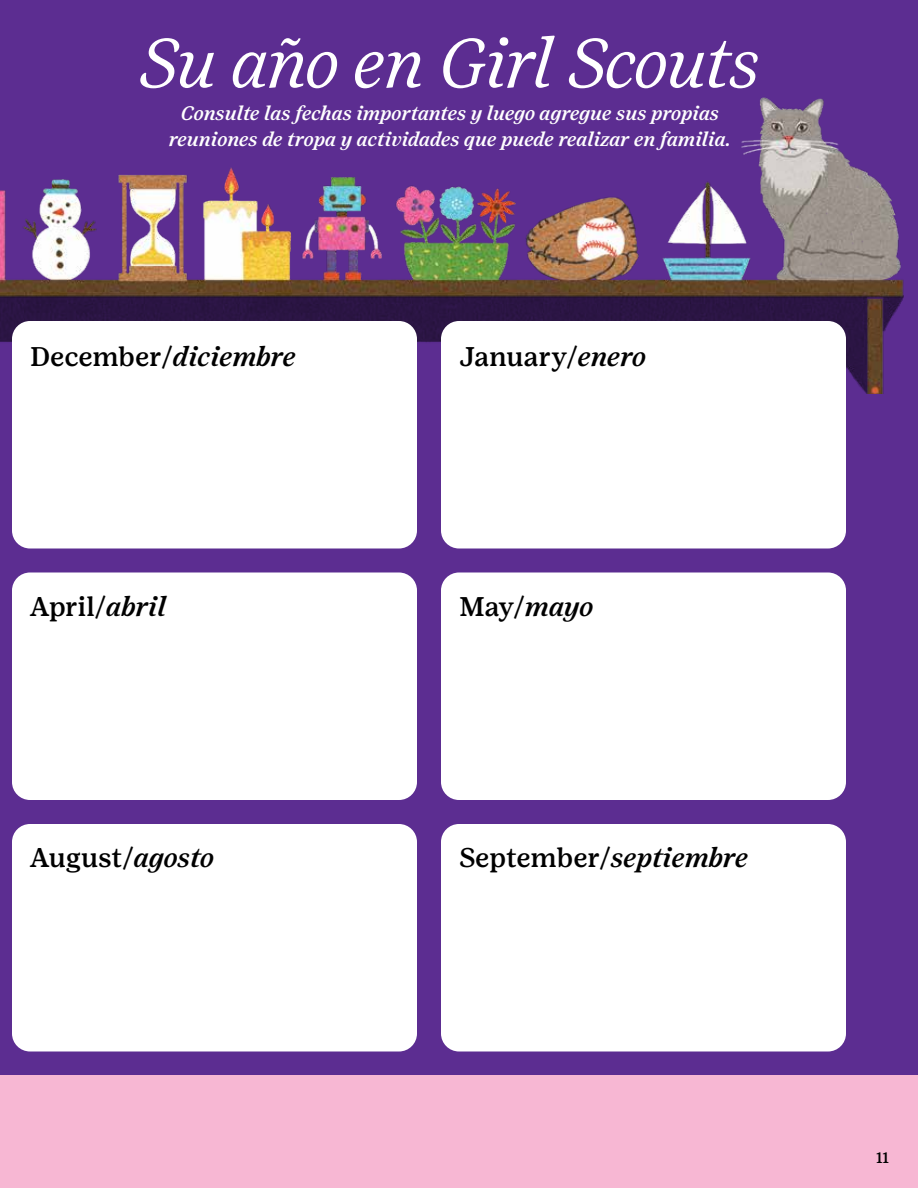
<style>
.page{position:relative;width:918px;height:1188px;background:#5c2d91}
.page>*{position:absolute;margin:0;border:0;box-sizing:border-box;transform-origin:0 0}
.t1{font:italic 300 69px "Girl Scout Display";letter-spacing:-.02em;color:#fff}
.t2{font:500 27px "Girl Scout Text";color:#000}
.t3{font:italic 500 19.5px/25.5px "Girl Scout Text";color:#fff;text-align:center}
.t4{font:500 15px "Girl Scout Text";color:#000}
.s1{font-style:italic}
</style>
<div class="page">
<div style="left:0;top:1076px;width:918px;height:112px;background:#f7b7d3"></div>
<img style="left:0;top:97px;width:904px;height:201px">
<img style="left:0;top:278px;width:903px;height:116px">
<div style="left:12px;top:321px;width:405px;height:228px;background:#fff;border-radius:18px"></div>
<div style="left:441px;top:321px;width:405px;height:228px;background:#fff;border-radius:18px"></div>
<div style="left:12px;top:573px;width:405px;height:227px;background:#fff;border-radius:18px"></div>
<div style="left:441px;top:573px;width:405px;height:227px;background:#fff;border-radius:18px"></div>
<div style="left:12px;top:824px;width:405px;height:228px;background:#fff;border-radius:18px"></div>
<div style="left:441px;top:824px;width:405px;height:228px;background:#fff;border-radius:18px"></div>
<h1 class="t1" style="left:140px;top:24px;width:621px">Su año en Girl Scouts</h1>
<p class="t3" style="left:169px;top:101px;width:564px">Consulte las fechas importantes y luego agregue sus propias reuniones de tropa y actividades que puede realizar en familia.</p>
<h2 class="t2" style="left:30px;top:340px;width:267px">December/<span class="s1">diciembre</span></h2>
<h2 class="t2" style="left:459px;top:340px;width:188px">January/<span class="s1">enero</span></h2>
<h2 class="t2" style="left:30px;top:590px;width:138px">April/<span class="s1">abril</span></h2>
<h2 class="t2" style="left:459px;top:590px;width:136px">May/<span class="s1">mayo</span></h2>
<h2 class="t2" style="left:30px;top:842px;width:185px">August/<span class="s1">agosto</span></h2>
<h2 class="t2" style="left:459px;top:842px;width:291px">September/<span class="s1">septiembre</span></h2>
<p class="t4" style="left:876px;top:1148px;width:15px">11</p>
</div>
